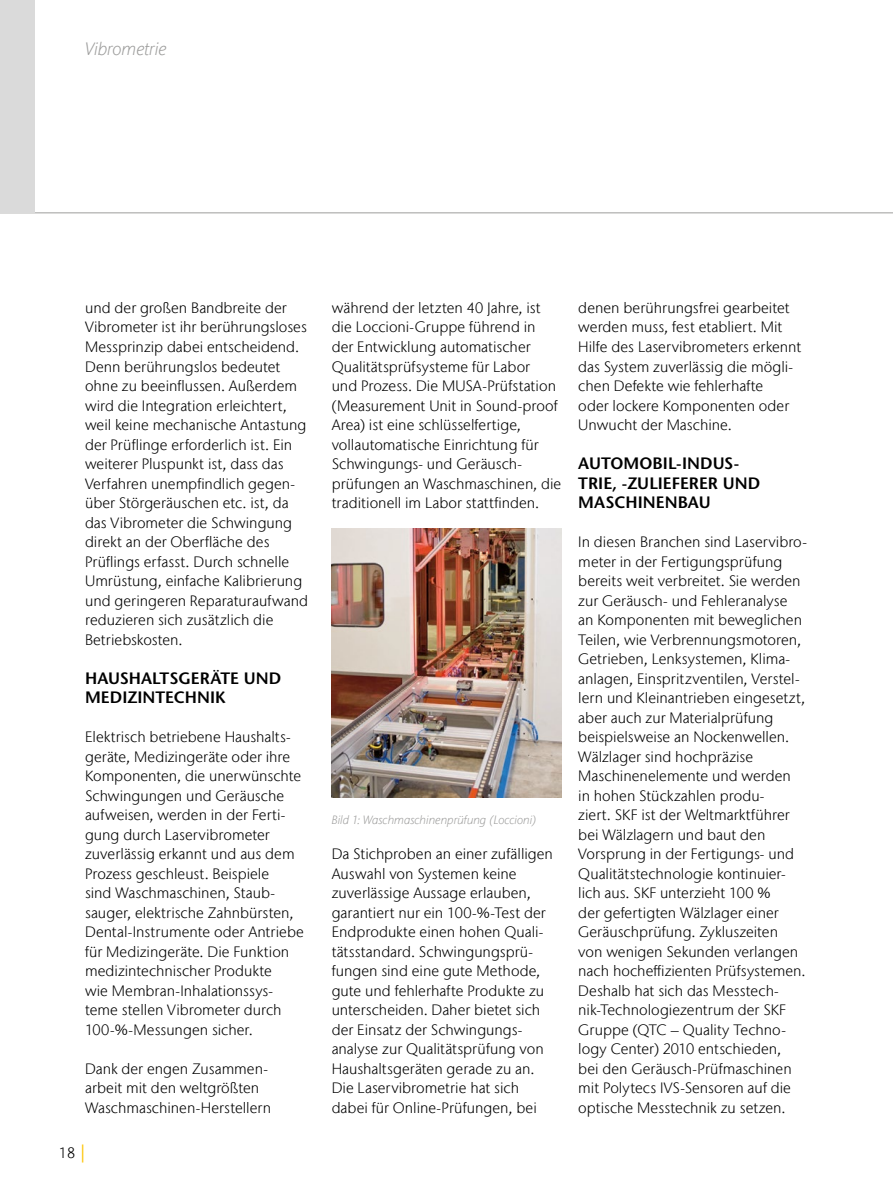
<style>
.page{position:relative;width:893px;height:1191px;background:#fff}
.page>*{position:absolute;margin:0;border:0;box-sizing:border-box;transform-origin:0 0}
.t1{font:italic 300 18px "Stone Sans IIITC Com";color:#9d9d9c}
.t2{font:600 16.5px/19.5px "Stone Sans";letter-spacing:.005em;color:#000}
.t3{font:300 15px/19.5px "Stone Sans IIITC Com";color:#000}
.t4{font:italic 300 12px "Stone Sans IIITC Com";letter-spacing:.005em;color:#9d9d9c}
.s1{font-family:"Stone Serif";font-weight:400;font-size:18px;color:#fdc300}
</style>
<div class="page">
<hr style="left:0;top:213px;width:893px;height:1px;background:#9d9d9c">
<div style="left:0;top:0;width:34px;height:213px;background:#dadada"></div>
<img style="left:332px;top:528px;width:229px;height:269px">
<p class="t1" style="left:85px;top:38px;width:83px">Vibrometrie</p>
<p class="t3" style="left:85px;top:298px;width:225px">und der großen Bandbreite der<br>Vibrometer ist ihr berührungsloses<br>Messprinzip dabei entscheidend.<br>Denn berührungslos bedeutet ohne zu beeinflussen. Außerdem wird die Integration erleichtert, weil keine mechanische Antastung der Prüflinge erforderlich ist. Ein weiterer Pluspunkt ist, dass das<br>Verfahren unempfindlich gegen&shy;über Störgeräuschen etc. ist, da das Vibrometer die Schwingung direkt an der Oberfläche des<br>Prüflings erfasst. Durch schnelle<br>Umrüstung, einfache Kalibrierung und geringeren Reparaturaufwand reduzieren sich zusätzlich die<br>Betriebskosten.</p>
<p class="t2" style="left:85px;top:668px;width:198px">HAUSHALTSGERÄTE UND<br>MEDIZINTECHNIK</p>
<p class="t3" style="left:85px;top:727px;width:220px">Elektrisch betriebene Haushalts&shy;geräte, Medizingeräte oder ihre<br>Komponenten, die unerwünschte<br>Schwingungen und Geräusche aufweisen, werden in der Ferti&shy;gung durch Laservibrometer zuverlässig erkannt und aus dem<br>Prozess geschleust. Beispiele<br>sind Waschmaschinen, Staub&shy;sauger, elektrische Zahnbürsten,<br>Dental-Instrumente oder Antriebe für Medizingeräte. Die Funktion medizintechnischer Produkte<br>wie Membran-Inhalationssys&shy;teme stellen Vibrometer durch<br>100-%-Messungen sicher.</p>
<p class="t3" style="left:85px;top:1058px;width:188px">Dank der engen Zusammen&shy;arbeit mit den weltgrößten<br>Waschmaschinen-Herstellern</p>
<p class="t3" style="left:59px;top:1143px;width:28px">18 <span class="s1">|</span></p>
<p class="t3" style="left:332px;top:298px;width:231px">während der letzten 40 Jahre, ist die Loccioni-Gruppe führend in<br>der Entwicklung automatischer Qualitätsprüfsysteme für Labor<br>und Prozess. Die MUSA-Prüfstation (Measurement Unit in Sound-proof Area) ist eine schlüsselfertige, vollautomatische Einrichtung für Schwingungs- und Geräusch&shy;prüfungen an Waschmaschinen, die traditionell im Labor stattfinden.</p>
<p class="t4" style="left:332px;top:812px;width:206px">Bild 1: Waschmaschinenprüfung (Loccioni)</p>
<p class="t3" style="left:332px;top:844px;width:223px">Da Stichproben an einer zufälligen<br>Auswahl von Systemen keine zuverlässige Aussage erlauben, garantiert nur ein 100-%-Test der<br>Endprodukte einen hohen Quali&shy;tätsstandard. Schwingungsprü&shy;fungen sind eine gute Methode, gute und fehlerhafte Produkte zu unterscheiden. Daher bietet sich der Einsatz der Schwingungs&shy;analyse zur Qualitätsprüfung von<br>Haushaltsgeräten gerade zu an.<br>Die Laservibrometrie hat sich dabei für Online-Prüfungen, bei</p>
<p class="t3" style="left:578px;top:298px;width:225px">denen berührungsfrei gearbeitet werden muss, fest etabliert. Mit<br>Hilfe des Laservibrometers erkennt das System zuverlässig die mögli&shy;chen Defekte wie fehlerhafte<br>oder lockere Komponenten oder<br>Unwucht der Maschine.</p>
<p class="t2" style="left:578px;top:453px;width:183px">AUTOMOBIL-INDUS-<br>TRIE, -ZULIEFERER UND<br>MASCHINENBAU</p>
<p class="t3" style="left:578px;top:532px;width:229px">In diesen Branchen sind Laservibro&shy;meter in der Fertigungsprüfung bereits weit verbreitet. Sie werden zur Geräusch- und Fehleranalyse an Komponenten mit beweglichen Teilen, wie Verbrennungsmotoren, Getrieben, Lenksystemen, Klima&shy;anlagen, Einspritzventilen, Verstel&shy;lern und Kleinantrieben eingesetzt, aber auch zur Materialprüfung beispielsweise an Nockenwellen.<br>Wälzlager sind hochpräzise Maschinenelemente und werden in hohen Stückzahlen produ-<br>ziert. SKF ist der Weltmarktführer bei Wälzlagern und baut den Vorsprung in der Fertigungs- und Qualitätstechnologie kontinuier&shy;lich aus. SKF unterzieht 100 %<br>der gefertigten Wälzlager einer Geräuschprüfung. Zykluszeiten von wenigen Sekunden verlangen nach hocheffizienten Prüfsystemen.<br>Deshalb hat sich das Messtech&shy;nik-Technologiezentrum der SKF Gruppe (QTC – Quality Techno&shy;logy Center) 2010 entschieden,<br>bei den Geräusch-Prüfmaschinen mit Polytecs IVS-Sensoren auf die optische Messtechnik zu setzen.</p>
</div>
